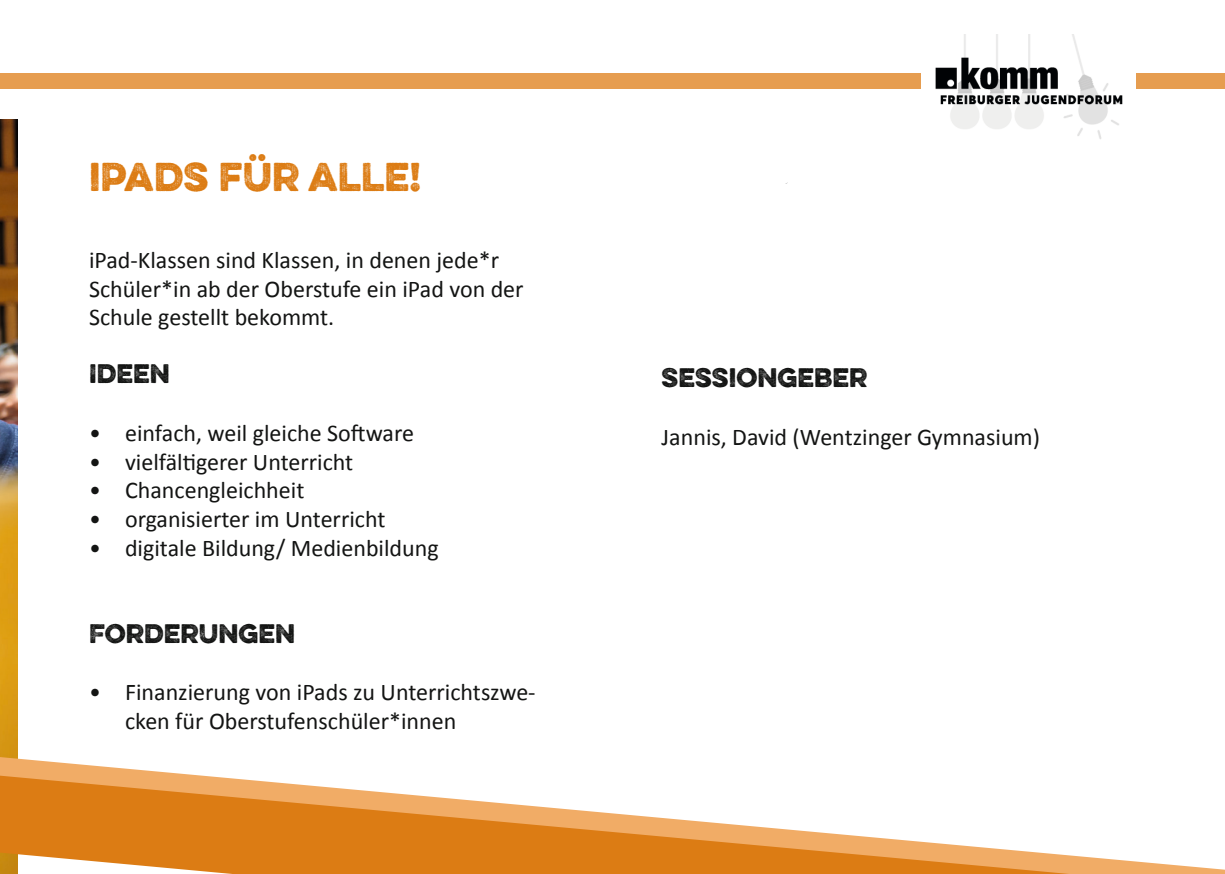
<style>
.page{position:relative;width:1225px;height:874px;background:#fff}
.page>*{position:absolute;margin:0;border:0;box-sizing:border-box;transform-origin:0 0}
.t1{font:36px "Eveleth";color:#dc7c14}
.t2{font:24px/28.8px "Calibri";color:#131413}
.t3{font:24px "Eveleth";color:#131413}
</style>
<div class="page">
<div style="left:0;top:74px;width:1225px;height:15px;background:#e69d50"></div>
<img style="left:921px;top:34px;width:215px;height:105px">
<img style="left:0;top:119px;width:17px;height:528px">
<svg style="left:0;top:647px;width:1225px;height:226px"></svg>
<h1 class="t1" style="left:89px;top:149px;width:333px">IPADS FÜR ALLE!</h1>
<p class="t2" style="left:89px;top:245px;width:436px">iPad-Klassen sind Klassen, in denen jede*r<br>Schüler*in ab der Oberstufe ein iPad von der<br>Schule gestellt bekommt.</p>
<p class="t3" style="left:89px;top:355px;width:82px">IDEEN</p>
<p class="t2" style="left:89px;top:418px;width:326px">• einfach, weil gleiche Software</p>
<p class="t2" style="left:89px;top:446px;width:266px">• vielfältigerer Unterricht</p>
<p class="t2" style="left:89px;top:475px;width:217px">• Chancengleichheit</p>
<p class="t2" style="left:89px;top:504px;width:298px">• organisierter im Unterricht</p>
<p class="t2" style="left:89px;top:533px;width:351px">• digitale Bildung/ Medienbildung</p>
<p class="t3" style="left:89px;top:614px;width:208px">FORDERUNGEN</p>
<p class="t2" style="left:125px;top:677px;width:412px;text-indent:-36px">• Finanzierung von iPads zu Unterrichtszwe&shy;cken für Oberstufenschüler*innen</p>
<p class="t3" style="left:661px;top:359px;width:207px">SESSIONGEBER</p>
<p class="t2" style="left:661px;top:421px;width:380px">Jannis, David (Wentzinger Gymnasium)</p>
</div>
